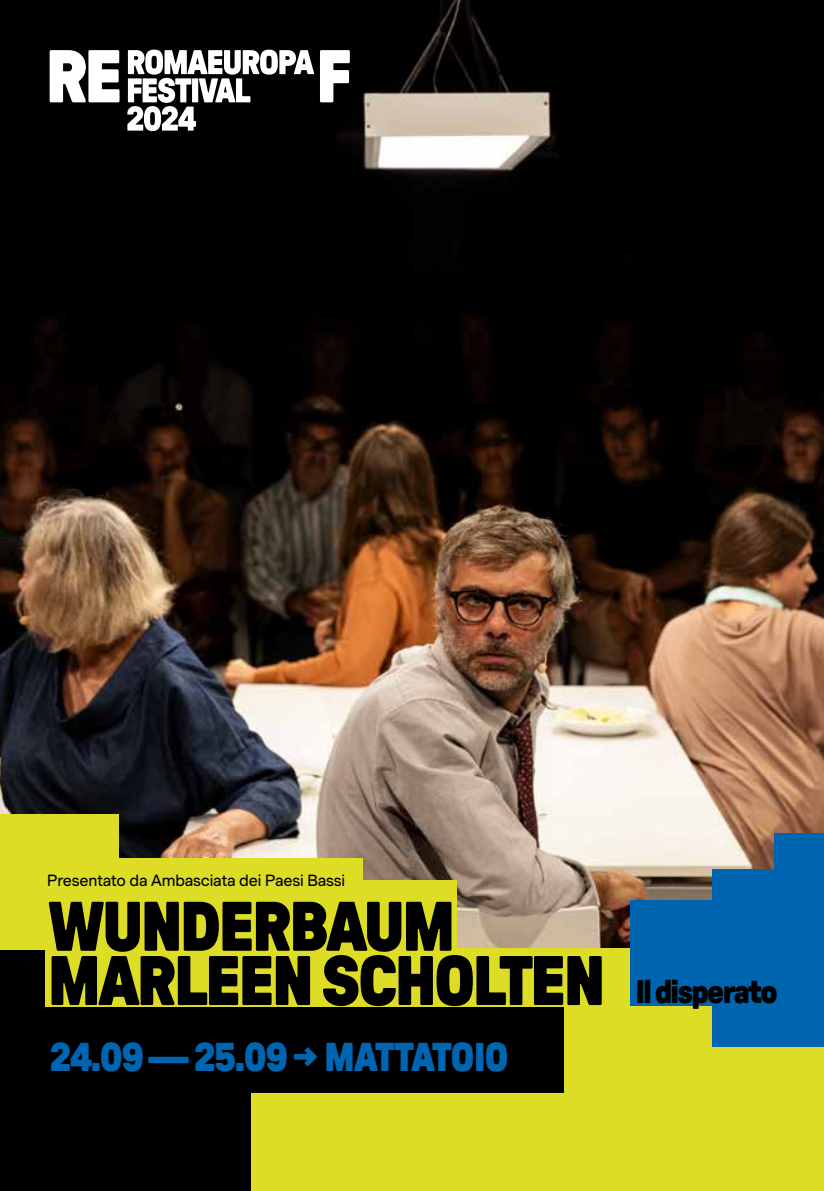
<style>
.page{position:relative;width:824px;height:1191px;background:#fff}
.page>*{position:absolute;margin:0;border:0;box-sizing:border-box;transform-origin:0 0}
.t1{font:900 70px/54.2px "GT Pressura";letter-spacing:-.05em;color:#000}
.t2{font:900 40.25px "GT Pressura";letter-spacing:-.03em;color:#0065b0}
.t3{font:900 32.73px "GT Pressura";letter-spacing:-.06em;color:#000}
.t4{font:15.75px "Muoto";letter-spacing:-.01em;color:#000}
</style>
<div class="page">
<div style="left:0;top:918px;width:823px;height:273px;background:#000"></div>
<img style="left:0;top:0;width:823px;height:948px">
<div style="left:45px;top:880px;width:411px;height:127px;background:#dedd26"></div>
<div style="left:133px;top:948px;width:497px;height:59px;background:#dedd26"></div>
<div style="left:0;top:814px;width:118px;height:135px;background:#dedd26"></div>
<div style="left:630px;top:900px;width:193px;height:193px;background:#0065b0"></div>
<div style="left:774px;top:833px;width:49px;height:127px;background:#0065b0"></div>
<div style="left:564px;top:1007px;width:259px;height:184px;background:#dedd26"></div>
<div style="left:251px;top:1093px;width:429px;height:98px;background:#dedd26"></div>
<div style="left:712px;top:869px;width:111px;height:178px;background:#0065b0"></div>
<div style="left:45px;top:858px;width:317px;height:35px;background:#dedd26"></div>
<svg style="left:320px;top:50px;width:30px;height:52px"></svg>
<svg style="left:50px;top:50px;width:69px;height:52px"></svg>
<svg style="left:127px;top:50px;width:187px;height:81px"></svg>
<p class="t4" style="left:47px;top:869px;width:299px">Presentato da Ambasciata dei Paesi Bassi</p>
<h1 class="t1" style="left:47px;top:897px;width:560px">WUNDERBAUM<br>MARLEEN SCHOLTEN</h1>
<h2 class="t2" style="left:50px;top:1031px;width:460px">24.09 — 25.09 → MATTATOIO</h2>
<h3 class="t3" style="left:635px;top:971px;width:144px">Il disperato</h3>
</div>
